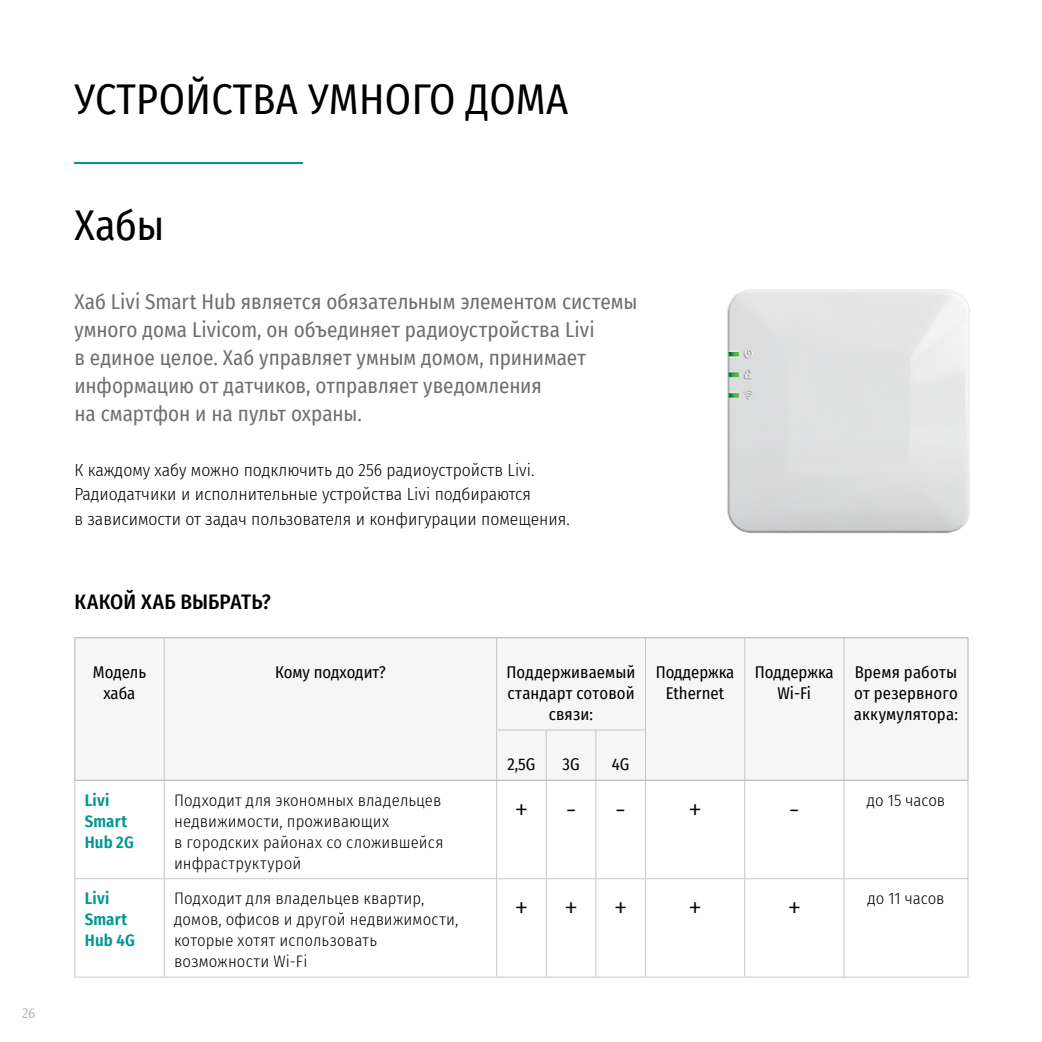
<style>
.page{position:relative;width:1042px;height:1042px;background:#fff}
.page>*{position:absolute;margin:0;border:0;box-sizing:border-box;transform-origin:0 0}
.t1{font:42px "Fira Sans Condensed";letter-spacing:.005em;color:#000}
.t2{font:300 31.5px "Fira Sans Condensed";color:#000}
.t3{font:21px/28px "Fira Sans Condensed";color:#706f6f}
.t4{font:500 21px "Fira Sans Condensed";letter-spacing:.005em;color:#000}
.t5{font:300 17.5px/24.5px "Fira Sans Condensed";color:#000}
.t6{font:300 16.62px/21px "Fira Sans Condensed";letter-spacing:.01em;color:#000}
.t7{font:16.62px/21px "Fira Sans Condensed";letter-spacing:.005em;color:#000;text-align:center}
.t8{font:600 16.62px/21px "Fira Sans Condensed";letter-spacing:.01em;color:#009793}
.t9{font:14px "Barnaul Grotesk";color:#b3b2b2}
.s1{font-size:31.5px}
</style>
<div class="page">
<div style="left:75px;top:638px;width:892px;height:142px;background:#f6f6f6"></div>
<hr style="left:164px;top:638px;width:1px;height:92px;background:#c6c6c6">
<hr style="left:496px;top:638px;width:1px;height:91px;background:#c6c6c6">
<hr style="left:645px;top:638px;width:1px;height:91px;background:#c6c6c6">
<hr style="left:744px;top:638px;width:1px;height:92px;background:#c6c6c6">
<hr style="left:843px;top:638px;width:1px;height:92px;background:#c6c6c6">
<hr style="left:164px;top:730px;width:1px;height:50px;background:#c6c6c6">
<hr style="left:496px;top:730px;width:1px;height:50px;background:#c6c6c6">
<hr style="left:546px;top:730px;width:1px;height:50px;background:#c6c6c6">
<hr style="left:595px;top:730px;width:1px;height:50px;background:#c6c6c6">
<hr style="left:645px;top:730px;width:1px;height:50px;background:#c6c6c6">
<hr style="left:744px;top:730px;width:1px;height:50px;background:#c6c6c6">
<hr style="left:843px;top:730px;width:1px;height:50px;background:#c6c6c6">
<hr style="left:74px;top:781px;width:1px;height:97px;background:#c6c6c6">
<hr style="left:164px;top:781px;width:1px;height:97px;background:#c6c6c6">
<hr style="left:496px;top:781px;width:1px;height:97px;background:#c6c6c6">
<hr style="left:546px;top:781px;width:1px;height:97px;background:#c6c6c6">
<hr style="left:595px;top:781px;width:1px;height:97px;background:#c6c6c6">
<hr style="left:645px;top:781px;width:1px;height:97px;background:#c6c6c6">
<hr style="left:744px;top:781px;width:1px;height:97px;background:#c6c6c6">
<hr style="left:843px;top:781px;width:1px;height:97px;background:#c6c6c6">
<hr style="left:967px;top:781px;width:1px;height:97px;background:#c6c6c6">
<hr style="left:74px;top:878px;width:90px;height:1px;background:#c6c6c6">
<hr style="left:74px;top:879px;width:1px;height:97px;background:#c6c6c6">
<hr style="left:164px;top:878px;width:333px;height:1px;background:#c6c6c6">
<hr style="left:164px;top:879px;width:1px;height:97px;background:#c6c6c6">
<hr style="left:497px;top:878px;width:49px;height:1px;background:#c6c6c6">
<hr style="left:496px;top:879px;width:1px;height:97px;background:#c6c6c6">
<hr style="left:546px;top:878px;width:50px;height:1px;background:#c6c6c6">
<hr style="left:546px;top:879px;width:1px;height:97px;background:#c6c6c6">
<hr style="left:596px;top:878px;width:49px;height:1px;background:#c6c6c6">
<hr style="left:595px;top:879px;width:1px;height:97px;background:#c6c6c6">
<hr style="left:645px;top:878px;width:100px;height:1px;background:#c6c6c6">
<hr style="left:645px;top:879px;width:1px;height:97px;background:#c6c6c6">
<hr style="left:745px;top:878px;width:99px;height:1px;background:#c6c6c6">
<hr style="left:744px;top:879px;width:1px;height:97px;background:#c6c6c6">
<hr style="left:844px;top:878px;width:124px;height:1px;background:#c6c6c6">
<hr style="left:843px;top:879px;width:1px;height:97px;background:#c6c6c6">
<hr style="left:967px;top:879px;width:1px;height:97px;background:#c6c6c6">
<hr style="left:74px;top:976px;width:90px;height:1px;background:#c6c6c6">
<hr style="left:164px;top:976px;width:333px;height:1px;background:#c6c6c6">
<hr style="left:497px;top:976px;width:49px;height:1px;background:#c6c6c6">
<hr style="left:546px;top:976px;width:50px;height:1px;background:#c6c6c6">
<hr style="left:596px;top:976px;width:49px;height:1px;background:#c6c6c6">
<hr style="left:645px;top:976px;width:100px;height:1px;background:#c6c6c6">
<hr style="left:745px;top:976px;width:99px;height:1px;background:#c6c6c6">
<hr style="left:844px;top:976px;width:124px;height:1px;background:#c6c6c6">
<hr style="left:496px;top:729px;width:50px;height:1px;background:#c6c6c6">
<hr style="left:546px;top:729px;width:50px;height:1px;background:#c6c6c6">
<hr style="left:596px;top:729px;width:50px;height:1px;background:#c6c6c6">
<hr style="left:74px;top:637px;width:90px;height:1px;background:#b3b2b2">
<hr style="left:74px;top:638px;width:1px;height:92px;background:#b3b2b2">
<hr style="left:164px;top:637px;width:333px;height:1px;background:#b3b2b2">
<hr style="left:74px;top:730px;width:1px;height:50px;background:#b3b2b2">
<hr style="left:74px;top:780px;width:90px;height:1px;background:#b3b2b2">
<hr style="left:164px;top:780px;width:333px;height:1px;background:#b3b2b2">
<hr style="left:497px;top:637px;width:49px;height:1px;background:#b3b2b2">
<hr style="left:546px;top:637px;width:50px;height:1px;background:#b3b2b2">
<hr style="left:596px;top:637px;width:49px;height:1px;background:#b3b2b2">
<hr style="left:645px;top:637px;width:100px;height:1px;background:#b3b2b2">
<hr style="left:745px;top:637px;width:99px;height:1px;background:#b3b2b2">
<hr style="left:844px;top:637px;width:124px;height:1px;background:#b3b2b2">
<hr style="left:967px;top:638px;width:1px;height:92px;background:#b3b2b2">
<hr style="left:967px;top:730px;width:1px;height:50px;background:#b3b2b2">
<hr style="left:645px;top:780px;width:100px;height:1px;background:#b3b2b2">
<hr style="left:745px;top:780px;width:99px;height:1px;background:#b3b2b2">
<hr style="left:844px;top:780px;width:124px;height:1px;background:#b3b2b2">
<hr style="left:497px;top:780px;width:49px;height:1px;background:#b3b2b2">
<hr style="left:546px;top:780px;width:50px;height:1px;background:#b3b2b2">
<hr style="left:596px;top:780px;width:49px;height:1px;background:#b3b2b2">
<hr style="left:74px;top:162px;width:229px;height:1px;background:#009793">
<img style="left:727px;top:289px;width:243px;height:245px">
<p class="t9" style="left:22px;top:1005px;width:15px">26</p>
<h1 class="t1" style="left:75px;top:67px;width:495px">УСТРОЙСТВА УМНОГО ДОМА</h1>
<h1 class="t1" style="left:74px;top:194px;width:92px">Хабы</h1>
<p class="t3" style="left:74px;top:287px;width:564px">Хаб Livi Smart Hub является обязательным элементом системы умного дома Livicom, он объединяет радиоустройства Livi<br>в единое целое. Хаб управляет умным домом, принимает информацию от датчиков, отправляет уведомления<br>на смартфон и на пульт охраны.</p>
<p class="t5" style="left:74px;top:457px;width:497px">К каждому хабу можно подключить до 256 радиоустройств Livi.<br>Радиодатчики и исполнительные устройства Livi подбираются<br>в зависимости от задач пользователя и конфигурации помещения.</p>
<p class="t4" style="left:75px;top:585px;width:198px">КАКОЙ ХАБ ВЫБРАТЬ?</p>
<p class="t7" style="left:93px;top:661px;width:55px">Модель хаба</p>
<p class="t7" style="left:275px;top:661px;width:112px">Кому подходит?</p>
<p class="t7" style="left:506px;top:661px;width:130px">Поддерживаемый стандарт сотовой связи:</p>
<p class="t7" style="left:656px;top:661px;width:80px">Поддержка<br>Ethernet</p>
<p class="t7" style="left:755px;top:661px;width:80px">Поддержка<br>Wi-Fi</p>
<p class="t7" style="left:854px;top:661px;width:106px;text-align:justify">Время работы от резервного аккумулятора:</p>
<p class="t7" style="left:507px;top:753px;width:30px">2,5G</p>
<p class="t7" style="left:562px;top:753px;width:19px">3G</p>
<p class="t7" style="left:612px;top:753px;width:19px">4G</p>
<p class="t8" style="left:85px;top:788px;width:50px">Livi<br>Smart<br>Hub 2G</p>
<p class="t6" style="left:174px;top:789px;width:271px">Подходит для экономных владельцев недвижимости, проживающих<br>в городских районах со сложившейся инфраструктурой</p>
<h2 class="t2" style="left:514px;top:786px;width:113px">+--</h2>
<h2 class="t2" style="left:688px;top:786px;width:16px">+</h2>
<p class="t6" style="left:788px;top:789px;width:158px"><span class="s1">-</span> до 15 часов</p>
<p class="t8" style="left:85px;top:887px;width:51px">Livi<br>Smart<br>Hub 4G</p>
<p class="t6" style="left:174px;top:888px;width:286px">Подходит для владельцев квартир, домов, офисов и другой недвижимости, которые хотят использовать возможности Wi-Fi</p>
<h2 class="t2" style="left:514px;top:885px;width:115px">+++</h2>
<h2 class="t2" style="left:688px;top:885px;width:16px">+</h2>
<h2 class="t2" style="left:787px;top:885px;width:16px">+</h2>
<p class="t6" style="left:867px;top:888px;width:79px">до 11 часов</p>
</div>
